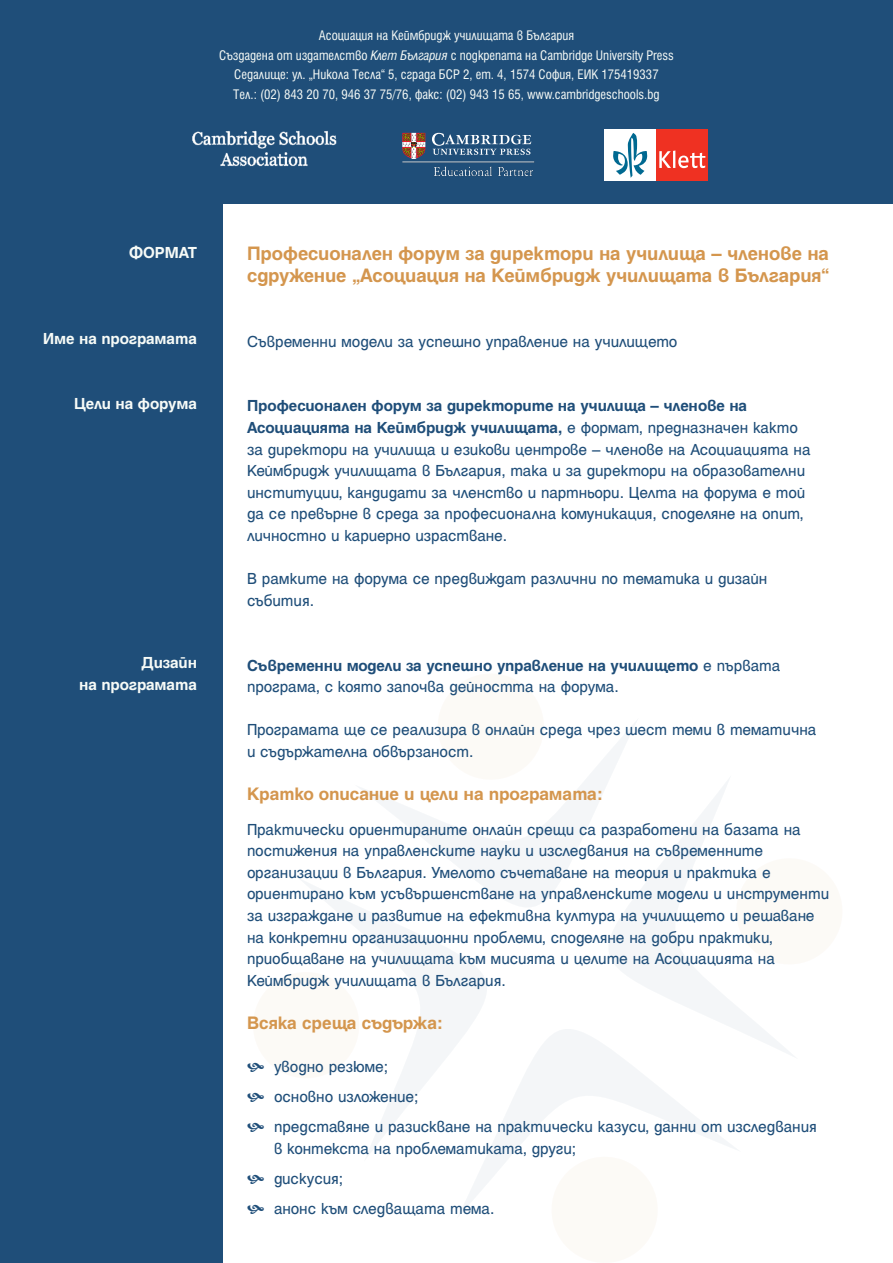
<style>
.page{position:relative;width:893px;height:1263px;background:#fff}
.page>*{position:absolute;margin:0;border:0;box-sizing:border-box;transform-origin:0 0}
.t1{font:700 21px/21.6px "Helen Bg";letter-spacing:-.01em;color:#d4964e}
.t2{font:700 19.5px "Helen Bg";letter-spacing:-.01em;color:#d4964e}
.t3{font:17.25px/21.6px "Helen Bg";color:#1f4e79}
.t4{font:700 17.25px/21.6px "Helen Bg";letter-spacing:-.01em;color:#f7fbf7;text-align:right}
.t5{font:condensed 15px/19.5px "Helen Bg";color:#f7fbf7;text-align:center}
.s1{font-style:italic}
.s2{font-weight:700}
</style>
<div class="page">
<div style="left:0;top:1px;width:223px;height:1262px;background:#1f4e79"></div>
<div style="left:0;top:0;width:893px;height:203px;background:#1f4e79"></div>
<div style="left:604px;top:129px;width:52px;height:52px;background:#fff"></div>
<div style="left:656px;top:129px;width:52px;height:52px;background:#ef3122"></div>
<svg style="left:659px;top:150px;width:46px;height:18px"></svg>
<svg style="left:613px;top:133px;width:34px;height:45px"></svg>
<img style="left:192px;top:130px;width:145px;height:37px">
<svg style="left:302px;top:722px;width:491px;height:493px"></svg>
<svg style="left:432px;top:133px;width:99px;height:22px"></svg>
<svg style="left:402px;top:133px;width:23px;height:26px"></svg>
<img style="left:402px;top:161px;width:133px;height:16px">
<p class="t5" style="left:219px;top:26px;width:456px">Асоциация на Кеймбридж училищата в България<br>Създадена от издателство <span class="s1">Клет България</span> с подкрепата на Cambridge University Press Седалище: ул. „Никола Тесла“ 5, сграда БСР 2, ет. 4, 1574 София, ЕИК 175419337<br>Тел.: (02) 843 20 70, 946 37 75/76, факс: (02) 943 15 65, www.cambridgeschools.bg</p>
<p class="t4" style="left:129px;top:241px;width:70px">ФОРМАТ</p>
<p class="t1" style="left:247px;top:242px;width:584px">Професионален форум за директори на училища – членове на сдружение „Асоциация на Кеймбридж училищата в България“</p>
<p class="t4" style="left:43px;top:328px;width:155px">Име на програмата</p>
<p class="t3" style="left:247px;top:330px;width:432px">Съвременни модели за успешно управление на училището</p>
<p class="t4" style="left:74px;top:392px;width:124px">Цели на форума</p>
<p class="t3" style="left:247px;top:395px;width:565px"><span class="s2">Професионален форум за директорите на училища – членове на Асоциацията на Кеймбридж училищата,</span> е формат, предназначен както за директори на училища и езикови центрове – членове на Асоциацията на Кеймбридж училищата в България, така и за директори на образователни институции, кандидати за членство и партньори. Целта на форума е той да се превърне в среда за професионална комуникация, споделяне на опит, личностно и кариерно израстване.</p>
<p class="t3" style="left:247px;top:568px;width:522px">В рамките на форума се предвиждат различни по тематика и дизайн събития.</p>
<p class="t4" style="left:79px;top:652px;width:119px">Дизайн<br>на програмата</p>
<p class="t3" style="left:247px;top:654px;width:535px"><span class="s2">Съвременни модели за успешно управление на училището</span> е първата програма, с която започва дейността на форума.</p>
<p class="t3" style="left:247px;top:719px;width:571px">Програмата ще се реализира в онлайн среда чрез шест теми в тематична и съдържателна обвързаност.</p>
<p class="t2" style="left:247px;top:784px;width:358px">Кратко описание и цели на програмата:</p>
<p class="t3" style="left:247px;top:818px;width:555px">Практически ориентираните онлайн срещи са разработени на базата на</p>
<p class="t3" style="left:247px;top:840px;width:584px">постижения на управленските науки и изследвания на съвременните организации в България. Умелото съчетаване на теория и практика е ориентирано към усъвършенстване на управленските модели и инструменти за изграждане и развитие на ефективна култура на училището и решаване на конкретни организационни проблеми, споделяне на добри практики, приобщаване на училищата към мисията и целите на Асоциацията на Кеймбридж училищата в България.</p>
<p class="t2" style="left:247px;top:1012px;width:198px">Всяка среща съдържа:</p>
<p class="t3" style="left:274px;top:1056px;width:116px">уводно резюме;</p>
<p class="t3" style="left:274px;top:1086px;width:146px">основно изложение;</p>
<p class="t3" style="left:274px;top:1116px;width:544px">представяне и разискване на практически казуси, данни от изследвания в контекста на проблематиката, други;</p>
<p class="t3" style="left:274px;top:1168px;width:71px">дискусия;</p>
<p class="t3" style="left:274px;top:1198px;width:222px">анонс към следващата тема.</p>
</div>
